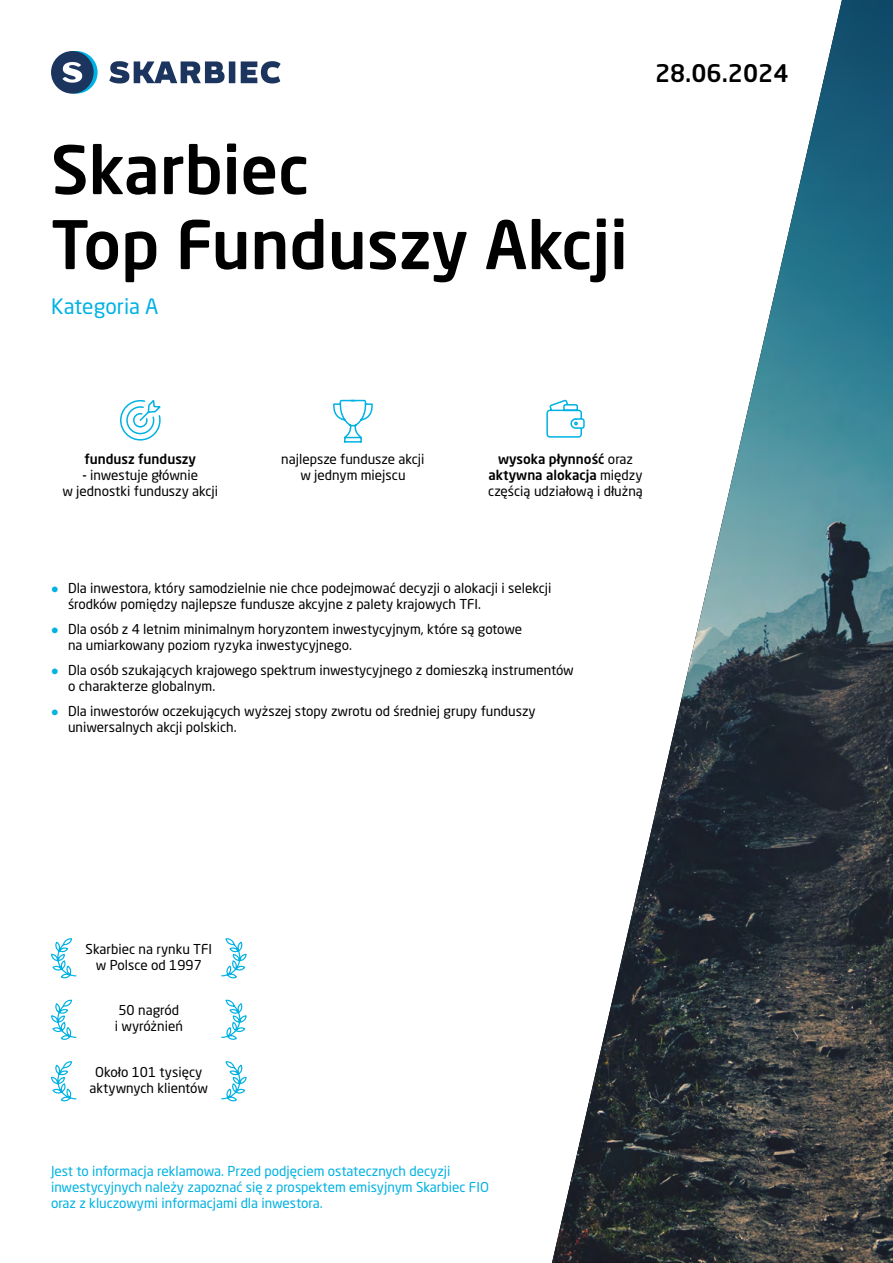
<style>
.page{position:relative;width:893px;height:1263px;background:#fff}
.page>*{position:absolute;margin:0;border:0;box-sizing:border-box;transform-origin:0 0}
.t1{font:500 66px/75px "Neo Sans Pro";color:#000}
.t2{font:500 24px "Neo Sans Pro";color:#000}
.t3{font:21px "Neo Sans Pro";color:#00b2e3}
.t4{font:13.5px/16.2px "Neo Sans Pro";color:#000;text-align:center}
.t5{font:13.5px/16.2px "Neo Sans Pro";color:#00b2e3}
.t6{font:500 13.5px "Neo Sans Pro";color:#000}
.s1{font-weight:500}
.s2{font-size:18px;color:#00b2e3}
</style>
<div class="page">
<svg style="left:51px;top:1061px;width:26px;height:41px"></svg>
<svg style="left:51px;top:999px;width:26px;height:41px"></svg>
<svg style="left:51px;top:938px;width:26px;height:41px"></svg>
<svg style="left:221px;top:1061px;width:26px;height:41px"></svg>
<svg style="left:221px;top:999px;width:26px;height:41px"></svg>
<svg style="left:221px;top:938px;width:26px;height:41px"></svg>
<svg style="left:55px;top:51px;width:43px;height:43px"></svg>
<div style="left:51px;top:51px;width:43px;height:43px;background:#1c355e;border-radius:50%"></div>
<svg style="left:62px;top:62px;width:20px;height:21px"></svg>
<svg style="left:109px;top:61px;width:172px;height:22px"></svg>
<svg style="left:546px;top:404px;width:6px;height:34px"></svg>
<img style="left:552px;top:0;width:341px;height:1263px">
<svg style="left:333px;top:399px;width:40px;height:44px"></svg>
<svg style="left:120px;top:399px;width:41px;height:42px"></svg>
<h1 class="t1" style="left:51px;top:131px;width:578px">Skarbiec<br>Top Funduszy Akcji</h1>
<h3 class="t3" style="left:51px;top:293px;width:109px">Kategoria A</h3>
<h2 class="t2" style="left:655px;top:58px;width:135px">28.06.2024</h2>
<p class="t6" style="left:85px;top:450px;width:113px">fundusz funduszy</p>
<p class="t4" style="left:62px;top:466px;width:157px"><span class="s1">-</span> inwestuje głównie<br>w jednostki funduszy akcji</p>
<p class="t4" style="left:281px;top:450px;width:145px">najlepsze fundusze akcji w jednym miejscu</p>
<p class="t4" style="left:488px;top:450px;width:156px"><span class="s1">wysoka płynność</span> oraz <span class="s1">aktywna alokacja</span> między częścią udziałową i dłużną</p>
<p class="t4" style="left:68px;top:580px;width:485px;text-align:left;text-indent:-17px"><span class="s2">•</span> Dla inwestora, który samodzielnie nie chce podejmować decyzji o alokacji i selekcji środków pomiędzy najlepsze fundusze akcyjne z palety krajowych TFI.</p>
<p class="t4" style="left:68px;top:620px;width:456px;text-align:left;text-indent:-17px"><span class="s2">•</span> Dla osób z 4 letnim minimalnym horyzontem inwestycyjnym, które są gotowe na umiarkowany poziom ryzyka inwestycyjnego.</p>
<p class="t4" style="left:68px;top:661px;width:507px;text-align:left;text-indent:-17px"><span class="s2">•</span> Dla osób szukających krajowego spektrum inwestycyjnego z domieszką instrumentów o charakterze globalnym.</p>
<p class="t4" style="left:68px;top:702px;width:469px;text-align:left;text-indent:-17px"><span class="s2">•</span> Dla inwestorów oczekujących wyższej stopy zwrotu od średniej grupy funduszy uniwersalnych akcji polskich.</p>
<p class="t4" style="left:86px;top:940px;width:128px">Skarbiec na rynku TFI w Polsce od 1997</p>
<p class="t4" style="left:115px;top:1002px;width:70px;text-align:left">50 nagród<br>i wyróżnień</p>
<p class="t4" style="left:90px;top:1063px;width:120px">Około 101 tysięcy aktywnych klientów</p>
<p class="t5" style="left:51px;top:1162px;width:439px">Jest to informacja reklamowa. Przed podjęciem ostatecznych decyzji inwestycyjnych należy zapoznać się z prospektem emisyjnym Skarbiec FIO oraz z kluczowymi informacjami dla inwestora.</p>
</div>
